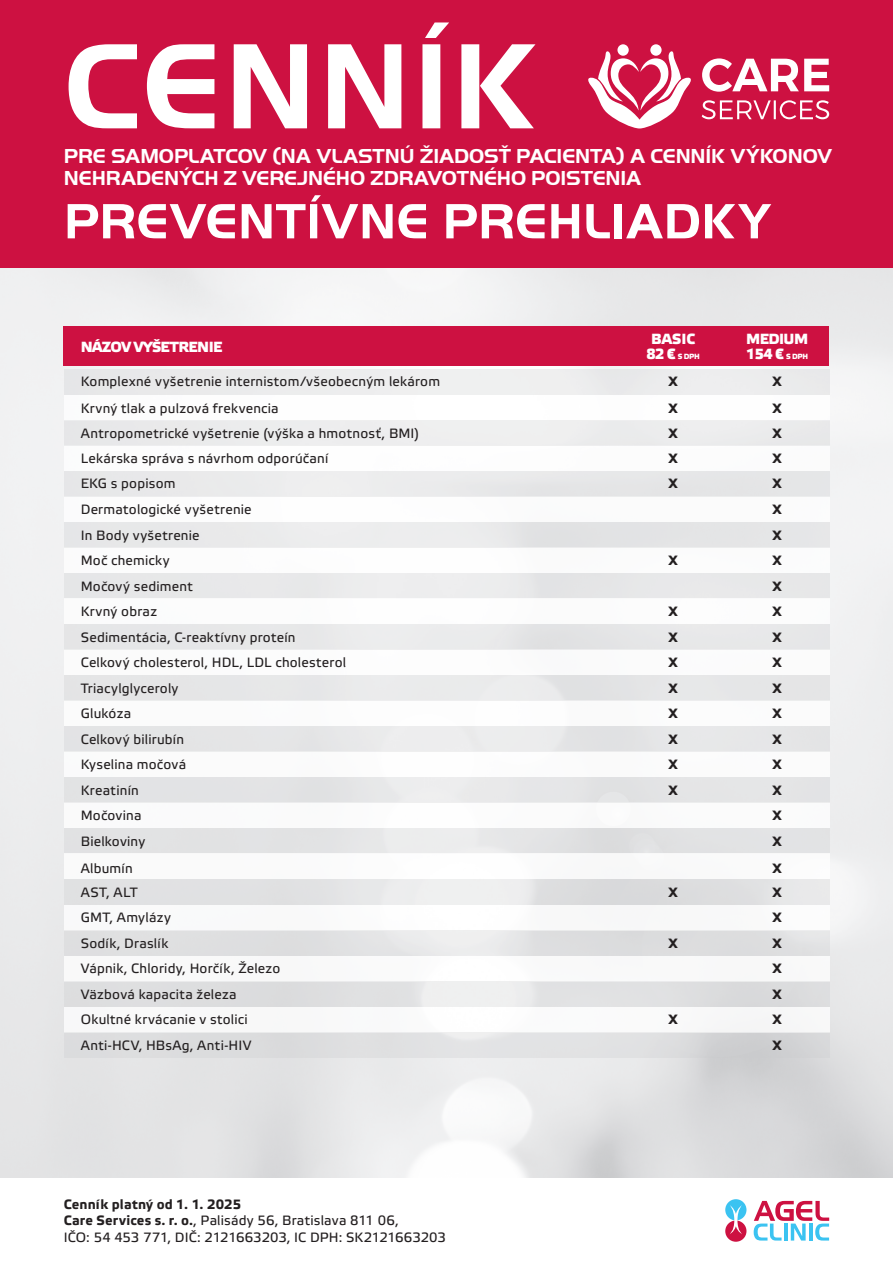
<style>
.page{position:relative;width:893px;height:1263px;background:#fff}
.page>*{position:absolute;margin:0;border:0;box-sizing:border-box;transform-origin:0 0}
.t1{font:700 126px "Handel Gothic DOT";letter-spacing:.03em;color:#fff}
.t2{font:700 51.3px "Handel Gothic DOT";letter-spacing:.015em;color:#fff}
.t3{font:700 21px/22.5px "Handel Gothic DOT";letter-spacing:-.005em;color:#fff}
.t4{font:700 14.7px "Elektra Medium Pro";letter-spacing:-.04em;color:#fff}
.t5{font:13.5px/16.2px "Etelka Text Pro";letter-spacing:.015em;color:#231f20}
.t6{font:700 13.5px "Etelka Text Pro";color:#231f20}
.t7{font:700 7.5px "Elektra Medium Pro";color:#fff}
.s1{font-size:14.7px}
.s2{font-size:7.5px}
.s3{font-weight:700}
</style>
<div class="page">
<img style="left:0;top:268px;width:893px;height:910px">
<div style="left:0;top:0;width:893px;height:268px;background:#cd1141"></div>
<div style="left:725px;top:1199px;width:21px;height:21px;background:#3bc3f1;border-radius:50%"></div>
<div style="left:725px;top:1220px;width:21px;height:22px;background:#cd1141;border-radius:50%"></div>
<svg style="left:729px;top:1205px;width:13px;height:29px"></svg>
<svg style="left:754px;top:1201px;width:75px;height:39px"></svg>
<div style="left:64px;top:496px;width:765px;height:26px;background:#fff"></div>
<div style="left:64px;top:395px;width:765px;height:25px;background:#fff"></div>
<div style="left:64px;top:547px;width:765px;height:26px;background:#fff"></div>
<div style="left:64px;top:803px;width:765px;height:25px;background:#fff"></div>
<div style="left:64px;top:445px;width:765px;height:26px;background:#fff"></div>
<div style="left:64px;top:369px;width:765px;height:25px;background:#ececed"></div>
<div style="left:64px;top:522px;width:765px;height:25px;background:#e7e8e8"></div>
<div style="left:64px;top:420px;width:765px;height:25px;background:#eceded"></div>
<div style="left:64px;top:573px;width:765px;height:25px;background:#e7e8e9"></div>
<div style="left:64px;top:828px;width:765px;height:26px;background:#e2e3e4"></div>
<div style="left:64px;top:471px;width:765px;height:25px;background:#e8e8ea"></div>
<div style="left:64px;top:327px;width:765px;height:39px;background:#cd1141"></div>
<div style="left:64px;top:700px;width:765px;height:26px;background:#fff"></div>
<div style="left:64px;top:956px;width:765px;height:25px;background:#fff"></div>
<div style="left:64px;top:598px;width:765px;height:26px;background:#fff"></div>
<div style="left:64px;top:854px;width:765px;height:25px;background:#fff"></div>
<div style="left:64px;top:752px;width:765px;height:25px;background:#fff"></div>
<div style="left:64px;top:1007px;width:765px;height:25px;background:#fff"></div>
<div style="left:64px;top:649px;width:765px;height:26px;background:#fff"></div>
<div style="left:64px;top:905px;width:765px;height:25px;background:#fff"></div>
<div style="left:64px;top:726px;width:765px;height:26px;background:#e5e6e7"></div>
<svg style="left:64px;top:981px;width:765px;height:26px;background:#e0e1e2"></svg>
<div style="left:64px;top:624px;width:765px;height:25px;background:#e7e7e8"></div>
<div style="left:64px;top:879px;width:765px;height:26px;background:linear-gradient(to right,#e3e4e5,#e2e2e3)"></div>
<div style="left:64px;top:777px;width:765px;height:26px;background:#e3e4e5"></div>
<div style="left:64px;top:1032px;width:765px;height:26px;background:linear-gradient(to right,#e0e1e2,#d8d9db)"></div>
<div style="left:64px;top:675px;width:765px;height:25px;background:#e5e6e8"></div>
<svg style="left:64px;top:930px;width:765px;height:26px;background:#e0e1e2"></svg>
<svg style="left:588px;top:44px;width:241px;height:84px"></svg>
<p class="t1" style="left:65px;top:15px;width:473px">CENNÍK</p>
<p class="t3" style="left:64px;top:145px;width:770px">PRE SAMOPLATCOV (NA VLASTNÚ ŽIADOSŤ PACIENTA) A CENNÍK VÝKONOV<br>NEHRADENÝCH Z VEREJNÉHO ZDRAVOTNÉHO POISTENIA</p>
<p class="t2" style="left:64px;top:192px;width:709px">PREVENTÍVNE PREHLIADKY</p>
<p class="t4" style="left:651px;top:331px;width:45px">BASIC</p>
<p class="t7" style="left:646px;top:352px;width:55px"><span class="s1">82 €</span> S DPH</p>
<p class="t4" style="left:81px;top:338px;width:143px">NÁZOV VYŠETRENIE</p>
<p class="t4" style="left:746px;top:331px;width:64px">MEDIUM</p>
<p class="t4" style="left:746px;top:346px;width:64px">154 € <span class="s2">S DPH</span></p>
<p class="t5" style="left:81px;top:374px;width:361px">Komplexné vyšetrenie internistom/všeobecným lekárom</p>
<p class="t6" style="left:668px;top:374px;width:11px">X</p>
<p class="t6" style="left:772px;top:374px;width:11px">X</p>
<p class="t5" style="left:81px;top:401px;width:199px">Krvný tlak a pulzová frekvencia</p>
<p class="t6" style="left:668px;top:400px;width:11px">X</p>
<p class="t6" style="left:772px;top:400px;width:11px">X</p>
<p class="t5" style="left:81px;top:426px;width:340px">Antropometrické vyšetrenie (výška a hmotnosť, BMI)</p>
<p class="t6" style="left:668px;top:425px;width:11px">X</p>
<p class="t6" style="left:772px;top:425px;width:11px">X</p>
<p class="t5" style="left:81px;top:451px;width:249px">Lekárska správa s návrhom odporúčaní</p>
<p class="t6" style="left:668px;top:451px;width:11px">X</p>
<p class="t6" style="left:772px;top:451px;width:11px">X</p>
<p class="t5" style="left:81px;top:476px;width:96px">EKG s popisom</p>
<p class="t6" style="left:668px;top:476px;width:11px">X</p>
<p class="t6" style="left:772px;top:476px;width:11px">X</p>
<p class="t5" style="left:81px;top:502px;width:172px">Dermatologické vyšetrenie</p>
<p class="t6" style="left:772px;top:502px;width:11px">X</p>
<p class="t5" style="left:81px;top:528px;width:120px">In Body vyšetrenie</p>
<p class="t6" style="left:772px;top:527px;width:11px">X</p>
<p class="t5" style="left:81px;top:553px;width:91px">Moč chemicky</p>
<p class="t6" style="left:668px;top:553px;width:11px">X</p>
<p class="t6" style="left:772px;top:553px;width:11px">X</p>
<p class="t5" style="left:81px;top:579px;width:114px">Močový sediment</p>
<p class="t6" style="left:772px;top:578px;width:11px">X</p>
<p class="t5" style="left:81px;top:604px;width:78px">Krvný obraz</p>
<p class="t6" style="left:668px;top:604px;width:11px">X</p>
<p class="t6" style="left:772px;top:604px;width:11px">X</p>
<p class="t5" style="left:81px;top:630px;width:216px">Sedimentácia, C-reaktívny proteín</p>
<p class="t6" style="left:668px;top:629px;width:11px">X</p>
<p class="t6" style="left:772px;top:629px;width:11px">X</p>
<p class="t5" style="left:81px;top:655px;width:267px">Celkový cholesterol, HDL, LDL cholesterol</p>
<p class="t6" style="left:668px;top:655px;width:11px">X</p>
<p class="t6" style="left:772px;top:655px;width:11px">X</p>
<p class="t5" style="left:81px;top:681px;width:99px">Triacylglyceroly</p>
<p class="t6" style="left:668px;top:680px;width:11px">X</p>
<p class="t6" style="left:772px;top:680px;width:11px">X</p>
<p class="t5" style="left:81px;top:706px;width:52px">Glukóza</p>
<p class="t6" style="left:668px;top:706px;width:11px">X</p>
<p class="t6" style="left:772px;top:706px;width:11px">X</p>
<p class="t5" style="left:81px;top:732px;width:105px">Celkový bilirubín</p>
<p class="t6" style="left:668px;top:731px;width:11px">X</p>
<p class="t6" style="left:772px;top:731px;width:11px">X</p>
<p class="t5" style="left:81px;top:757px;width:107px">Kyselina močová</p>
<p class="t6" style="left:668px;top:757px;width:11px">X</p>
<p class="t6" style="left:772px;top:757px;width:11px">X</p>
<p class="t5" style="left:81px;top:783px;width:59px">Kreatinín</p>
<p class="t6" style="left:668px;top:783px;width:11px">X</p>
<p class="t6" style="left:772px;top:783px;width:11px">X</p>
<p class="t5" style="left:81px;top:808px;width:62px">Močovina</p>
<p class="t6" style="left:772px;top:808px;width:11px">X</p>
<p class="t5" style="left:81px;top:834px;width:66px">Bielkoviny</p>
<p class="t6" style="left:772px;top:834px;width:11px">X</p>
<p class="t5" style="left:81px;top:861px;width:53px">Albumín</p>
<p class="t6" style="left:772px;top:861px;width:11px">X</p>
<p class="t5" style="left:81px;top:885px;width:58px">AST, ALT</p>
<p class="t6" style="left:668px;top:885px;width:11px">X</p>
<p class="t6" style="left:772px;top:885px;width:11px">X</p>
<p class="t5" style="left:81px;top:910px;width:92px">GMT, Amylázy</p>
<p class="t6" style="left:772px;top:910px;width:11px">X</p>
<p class="t5" style="left:81px;top:936px;width:89px">Sodík, Draslík</p>
<p class="t6" style="left:668px;top:936px;width:11px">X</p>
<p class="t6" style="left:772px;top:936px;width:11px">X</p>
<p class="t5" style="left:81px;top:961px;width:201px">Vápnik, Chloridy, Horčík, Železo</p>
<p class="t6" style="left:772px;top:961px;width:11px">X</p>
<p class="t5" style="left:81px;top:987px;width:157px">Väzbová kapacita železa</p>
<p class="t6" style="left:772px;top:987px;width:11px">X</p>
<p class="t5" style="left:81px;top:1012px;width:168px">Okultné krvácanie v stolici</p>
<p class="t6" style="left:668px;top:1012px;width:11px">X</p>
<p class="t6" style="left:772px;top:1012px;width:11px">X</p>
<p class="t5" style="left:81px;top:1038px;width:172px">Anti-HCV, HBsAg, Anti-HIV</p>
<p class="t6" style="left:772px;top:1038px;width:11px">X</p>
<p class="t5" style="left:64px;top:1197px;width:384px"><span class="s3">Cenník platný od 1. 1. 2025<br>Care Services s. r. o.</span>, Palisády 56, Bratislava 811 06,<br>IČO: 54 453 771, DIČ: 2121663203, IC DPH: SK2121663203</p>
</div>
